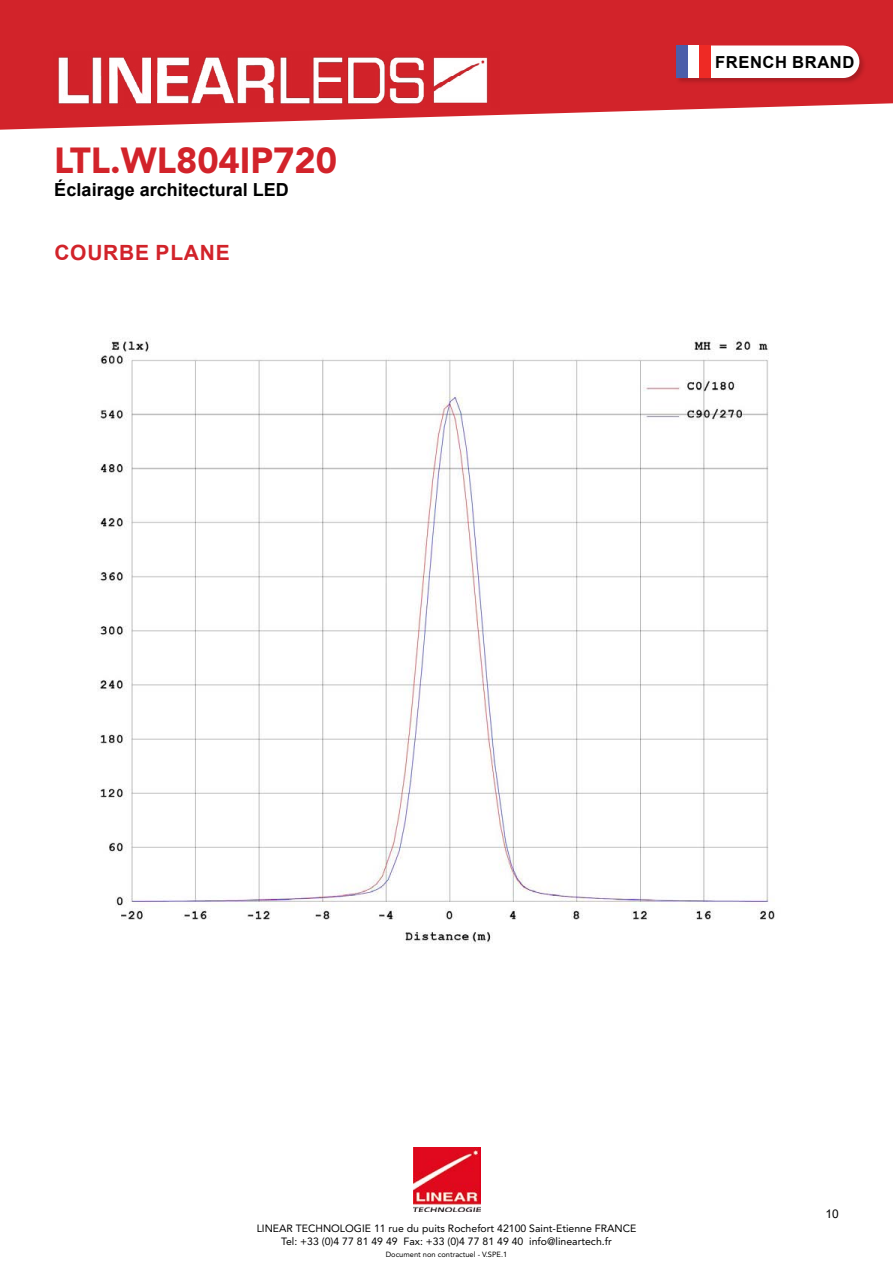
<style>
.page{position:relative;width:893px;height:1263px;background:#fff}
.page>*{position:absolute;margin:0;border:0;box-sizing:border-box;transform-origin:0 0}
.t1{font:900 36px "Avenir";color:#d2232a}
.t2{font:700 21px "Arial";letter-spacing:.035em;color:#d2232a}
.t3{font:700 18px "Arial";color:#000}
.t4{font:700 16.65px "Arial";letter-spacing:.035em;color:#000}
.t5{font:12px "Arial";color:#000}
.t6{font:10.5px/12.3px "Avenir";color:#000;text-align:center}
.t7{font:7.5px "Avenir";color:#000}
</style>
<div class="page">
<img style="left:413px;top:1147px;width:68px;height:65px">
<svg style="left:0;top:0;width:893px;height:130px;background:#d84248"></svg>
<img style="left:53px;top:51px;width:446px;height:56px">
<div style="left:676px;top:45px;width:191px;height:40px;background:#000;opacity:.2"></div>
<svg style="left:676px;top:45px;width:183px;height:33px"></svg>
<div style="left:676px;top:46px;width:12px;height:32px;background:#4b5eaa"></div>
<div style="left:688px;top:46px;width:11px;height:32px;background:#fff"></div>
<div style="left:699px;top:46px;width:12px;height:32px;background:#ee2a25"></div>
<img style="left:97px;top:338px;width:678px;height:606px">
<h1 class="t1" style="left:54px;top:139px;width:285px">LTL.WL804IP720</h1>
<h3 class="t3" style="left:54px;top:177px;width:236px">ÉCLAIRAGE ARCHITECTURAL LED</h3>
<h2 class="t2" style="left:54px;top:238px;width:174px">COURBE PLANE</h2>
<h3 class="t4" style="left:715px;top:51px;width:139px">FRENCH BRAND</h3>
<p class="t6" style="left:257px;top:1222px;width:381px">LINEAR TECHNOLOGIE 11 rue du puits Rochefort 42100 Saint-Etienne FRANCE<br>Tel: +33 (0)4 77 81 49 49 Fax: +33 (0)4 77 81 49 40 info@lineartech.fr</p>
<p class="t7" style="left:386px;top:1249px;width:123px">Document non contractuel - V.SPE.1</p>
<p class="t5" style="left:826px;top:1205px;width:15px">10</p>
</div>
